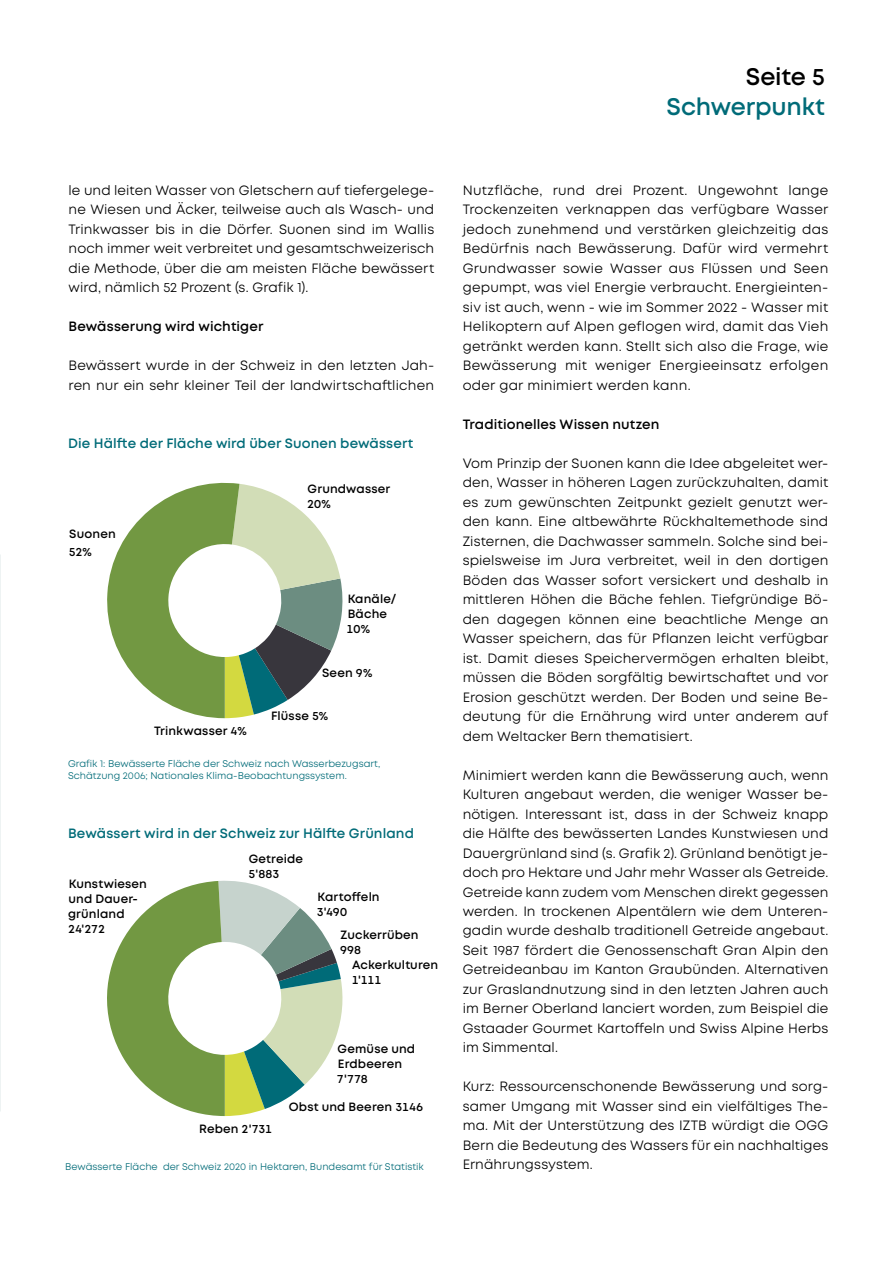
<style>
.page{position:relative;width:893px;height:1263px;background:#fff}
.page>*{position:absolute;margin:0;border:0;box-sizing:border-box;transform-origin:0 0}
.t1{font:600 24px "Mont";letter-spacing:-.005em;color:#006b78}
.t2{font:600 24px "Mont";letter-spacing:-.01em;color:#000}
.t3{font:13.5px/19.5px "Mont";letter-spacing:.005em;color:#000;text-align:justify}
.t4{font:600 13.5px "Mont";letter-spacing:.01em;color:#006b78}
.t5{font:600 13.5px "Mont";letter-spacing:.005em;color:#000}
.t6{font:600 12px/15px "Mont";letter-spacing:.01em;color:#000}
.t7{font:9.75px/11.7px "Mont";color:#006b78}
</style>
<div class="page">
<img style="left:0;top:555px;width:1px;height:556px">
<svg style="left:107px;top:482px;width:236px;height:236px"></svg>
<svg style="left:107px;top:880px;width:236px;height:236px"></svg>
<h1 class="t2" style="left:746px;top:61px;width:81px">Seite 5</h1>
<h1 class="t1" style="left:666px;top:91px;width:160px">Schwerpunkt</h1>
<p class="t3" style="left:69px;top:180px;width:367px">le und leiten Wasser von Gletschern auf tiefergelege&shy;ne Wiesen und Äcker, teilweise auch als Wasch- und Trinkwasser bis in die Dörfer. Suonen sind im Wallis noch immer weit verbreitet und gesamtschweizerisch die Methode, über die am meisten Fläche bewässert wird, nämlich 52 Prozent (s. Grafik 1).</p>
<p class="t5" style="left:69px;top:318px;width:196px">Bewässerung wird wichtiger</p>
<p class="t3" style="left:69px;top:356px;width:367px">Bewässert wurde in der Schweiz in den letzten Jah&shy;ren nur ein sehr kleiner Teil der landwirtschaftlichen</p>
<p class="t4" style="left:68px;top:435px;width:347px">Die Hälfte der Fläche wird über Suonen bewässert</p>
<p class="t6" style="left:69px;top:524px;width:48px;line-height:18px">Suonen<br>52%</p>
<p class="t6" style="left:307px;top:481px;width:85px">Grundwasser<br>20%</p>
<p class="t6" style="left:154px;top:723px;width:94px">Trinkwasser 4%</p>
<p class="t6" style="left:347px;top:591px;width:51px">Kanäle/<br>Bäche<br>10%</p>
<p class="t6" style="left:322px;top:665px;width:52px">Seen 9%</p>
<p class="t6" style="left:271px;top:709px;width:59px">Flüsse 5%</p>
<p class="t7" style="left:68px;top:758px;width:314px">Grafik 1: Bewässerte Fläche der Schweiz nach Wasserbezugsart,<br>Schätzung 2006; Nationales Klima-Beobachtungssystem.</p>
<p class="t4" style="left:68px;top:825px;width:347px">Bewässert wird in der Schweiz zur Hälfte Grünland</p>
<p class="t6" style="left:68px;top:877px;width:80px">Kunstwiesen und Dauer&shy;grünland<br>24'272</p>
<p class="t6" style="left:249px;top:851px;width:56px">Getreide<br>5'883</p>
<p class="t6" style="left:317px;top:889px;width:64px">Kartoffeln<br>3'490</p>
<p class="t6" style="left:340px;top:927px;width:80px">Zuckerrüben<br>998</p>
<p class="t6" style="left:352px;top:958px;width:88px">Ackerkulturen<br>1'111</p>
<p class="t6" style="left:199px;top:1121px;width:75px">Reben 2'731</p>
<p class="t6" style="left:337px;top:1041px;width:80px">Gemüse und<br>Erdbeeren<br>7'778</p>
<p class="t6" style="left:289px;top:1099px;width:136px">Obst und Beeren 3146</p>
<p class="t7" style="left:65px;top:1160px;width:360px">Bewässerte Fläche der Schweiz 2020 in Hektaren, Bundesamt für Statistik</p>
<p class="t3" style="left:463px;top:180px;width:367px">Nutzfläche, rund drei Prozent. Ungewohnt lange Trockenzeiten verknappen das verfügbare Wasser jedoch zunehmend und verstärken gleichzeitig das Bedürfnis nach Bewässerung. Dafür wird vermehrt Grundwasser sowie Wasser aus Flüssen und Seen gepumpt, was viel Energie verbraucht. Energieinten&shy;siv ist auch, wenn - wie im Sommer 2022 - Wasser mit Helikoptern auf Alpen geflogen wird, damit das Vieh getränkt werden kann. Stellt sich also die Frage, wie Bewässerung mit weniger Energieeinsatz erfolgen oder gar minimiert werden kann.</p>
<p class="t5" style="left:463px;top:415px;width:198px">Traditionelles Wissen nutzen</p>
<p class="t3" style="left:463px;top:453px;width:367px">Vom Prinzip der Suonen kann die Idee abgeleitet wer&shy;den, Wasser in höheren Lagen zurückzuhalten, damit es zum gewünschten Zeitpunkt gezielt genutzt wer&shy;den kann. Eine altbewährte Rückhaltemethode sind Zisternen, die Dachwasser sammeln. Solche sind bei&shy;spielsweise im Jura verbreitet, weil in den dortigen Böden das Wasser sofort versickert und deshalb in mittleren Höhen die Bäche fehlen. Tiefgründige Bö&shy;den dagegen können eine beachtliche Menge an Wasser speichern, das für Pflanzen leicht verfügbar ist. Damit dieses Speichervermögen erhalten bleibt, müssen die Böden sorgfältig bewirtschaftet und vor Erosion geschützt werden. Der Boden und seine Be&shy;deutung für die Ernährung wird unter anderem auf dem Weltacker Bern thematisiert.</p>
<p class="t3" style="left:463px;top:765px;width:367px">Minimiert werden kann die Bewässerung auch, wenn Kulturen angebaut werden, die weniger Wasser be&shy;nötigen. Interessant ist, dass in der Schweiz knapp die Hälfte des bewässerten Landes Kunstwiesen und Dauergrünland sind (s. Grafik 2). Grünland benötigt je&shy;doch pro Hektare und Jahr mehr Wasser als Getreide.<br>Getreide kann zudem vom Menschen direkt gegessen werden. In trockenen Alpentälern wie dem Unteren&shy;gadin wurde deshalb traditionell Getreide angebaut.<br>Seit 1987 fördert die Genossenschaft Gran Alpin den Getreideanbau im Kanton Graubünden. Alternativen zur Graslandnutzung sind in den letzten Jahren auch im Berner Oberland lanciert worden, zum Beispiel die Gstaader Gourmet Kartoffeln und Swiss Alpine Herbs im Simmental.</p>
<p class="t3" style="left:463px;top:1077px;width:367px">Kurz: Ressourcenschonende Bewässerung und sorg&shy;samer Umgang mit Wasser sind ein vielfältiges The&shy;ma. Mit der Unterstützung des IZTB würdigt die OGG Bern die Bedeutung des Wassers für ein nachhaltiges Ernährungssystem.</p>
</div>
